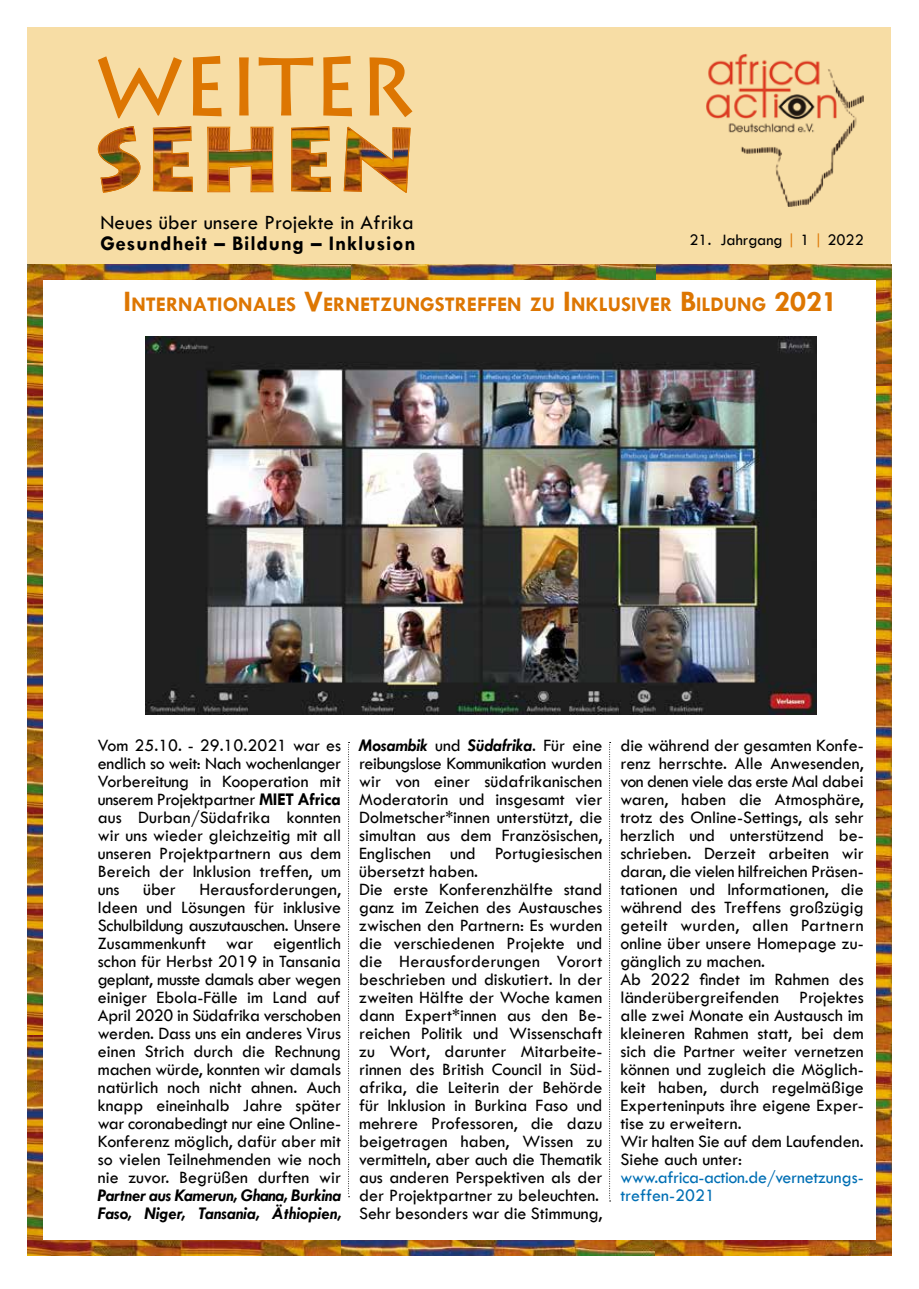
<style>
.page{position:relative;width:919px;height:1289px;background:#fff}
.page>*{position:absolute;margin:0;border:0;box-sizing:border-box;transform-origin:0 0}
.t1{font:700 21px "Tw Cen";color:#dd7602}
.t2{font:21px "Tw Cen";letter-spacing:.01em;color:#000}
.t3{font:700 21px "Tw Cen";letter-spacing:.04em;color:#000}
.t4{font:18px/18px "Tw Cen";color:#000;text-align:justify}
.t5{font:italic 700 18px/18px "Tw Cen";letter-spacing:-.005em;color:#000}
.t6{font:18px/18px "Tw Cen";letter-spacing:-.02em;color:#006fb4}
.t7{font:16.5px "Tw Cen";color:#000}
.s1{color:#dd7602}
.s2{font-size:30px}
.s3{font-weight:700}
.s4{font-weight:700;font-style:italic}
</style>
<div class="page">
<div style="left:28px;top:28px;width:863px;height:237px;background:#f7dda5"></div>
<img style="left:28px;top:363px;width:15px;height:31px">
<img style="left:28px;top:394px;width:15px;height:209px">
<img style="left:28px;top:603px;width:15px;height:209px">
<img style="left:28px;top:812px;width:15px;height:223px">
<img style="left:28px;top:1035px;width:15px;height:205px">
<img style="left:28px;top:1240px;width:848px;height:15px">
<img style="left:876px;top:1093px;width:15px;height:162px">
<img style="left:876px;top:877px;width:15px;height:216px">
<img style="left:876px;top:661px;width:15px;height:216px">
<img style="left:876px;top:606px;width:15px;height:55px">
<img style="left:876px;top:364px;width:15px;height:22px">
<img style="left:43px;top:265px;width:613px;height:15px">
<img style="left:28px;top:265px;width:15px;height:98px">
<img style="left:876px;top:386px;width:15px;height:220px">
<img style="left:656px;top:265px;width:220px;height:15px">
<img style="left:876px;top:265px;width:15px;height:99px">
<img style="left:706px;top:54px;width:157px;height:153px">
<svg style="left:98px;top:55px;width:315px;height:58px"></svg>
<svg style="left:97px;top:73px;width:314px;height:196px"></svg>
<svg style="left:348px;top:742px;width:1px;height:455px"></svg>
<svg style="left:609px;top:742px;width:1px;height:459px"></svg>
<img style="left:145px;top:337px;width:671px;height:377px">
<p class="t2" style="left:100px;top:209px;width:315px">Neues über unsere Projekte in Afrika</p>
<p class="t3" style="left:100px;top:230px;width:317px">Gesundheit – Bildung – Inklusion</p>
<p class="t7" style="left:689px;top:230px;width:176px">21. Jahrgang <span class="s1">|</span> 1 <span class="s1">|</span> 2022</p>
<p class="t1" style="left:124px;top:292px;width:715px"><span class="s2">I</span> NTERNATIONALES <span class="s2">V</span>ERNETZUNGSTREFFEN ZU <span class="s2">I</span> NKLUSIVER <span class="s2">B</span>ILDUNG <span class="s2">2021</span></p>
<p class="t4" style="left:98px;top:736px;width:245px">Vom 25.10. - 29.10.2021 war es endlich so weit: Nach wochenlanger Vorbereitung in Kooperation mit unserem Projektpartner <span class="s3">MIET Africa </span>aus Durban/Südafrika konnten wir uns wieder gleichzeitig mit all unseren Projektpartnern aus dem Bereich der Inklusion treffen, um uns</p>
<p class="t4" style="left:98px;top:880px;width:245px;text-indent:102px">Herausforderungen, Ideen und Lösungen für inklusive Schulbildung auszutauschen. Unsere Zusammenkunft war eigentlich schon für Herbst 2019 in Tansania geplant, musste damals aber wegen einiger Ebola-Fälle im Land auf April 2020 in Südafrika verschoben werden. Dass uns ein anderes Virus einen Strich durch die Rechnung machen würde, konnten wir damals natürlich noch nicht ahnen. Auch knapp eineinhalb Jahre später war coronabedingt nur eine Online-Konferenz möglich, dafür aber mit so vielen Teilnehmenden wie noch nie zuvor. Begrüßen durften wir</p>
<p class="t5" style="left:98px;top:1186px;width:245px">Partner aus Kamerun, Ghana, Burkina<br>Faso, Niger, Tansania, Äthiopien,</p>
<p class="t4" style="left:143px;top:880px;width:34px">über</p>
<p class="t4" style="left:359px;top:736px;width:245px;text-align:left"><span class="s4">Mosambik</span> und <span class="s4">Südafrika</span>. Für eine reibungslose Kommunikation wurden wir von einer südafrikanischen<br>Moderatorin und insgesamt vier<br>Dolmetscher*innen unterstützt, die simultan aus dem Französischen,<br>Englischen und Portugiesischen übersetzt haben.<br>Die erste Konferenzhälfte stand ganz im Zeichen des Austausches zwischen den Partnern: Es wurden die verschiedenen Projekte und die Herausforderungen Vorort beschrieben und diskutiert. In der zweiten Hälfte der Woche kamen dann Expert*innen aus den Be&shy;reichen Politik und Wissenschaft zu Wort, darunter Mitarbeite&shy;rinnen des British Council in Süd&shy;afrika, die Leiterin der Behörde für Inklusion in Burkina Faso und mehrere Professoren, die dazu beigetragen haben, Wissen zu vermitteln, aber auch die Thematik aus anderen Perspektiven als der der Projektpartner zu beleuchten.<br>Sehr besonders war die Stimmung,</p>
<p class="t4" style="left:620px;top:736px;width:245px;text-align:left">die während der gesamten Konfe&shy;renz herrschte. Alle Anwesenden, von denen viele das erste Mal dabei waren, haben die Atmosphäre, trotz des Online-Settings, als sehr herzlich und unterstützend be&shy;schrieben. Derzeit arbeiten wir daran, die vielen hilfreichen Präsen&shy;tationen und Informationen, die während des Treffens großzügig geteilt wurden, allen Partnern online über unsere Homepage zu&shy;gänglich zu machen.<br>Ab 2022 findet im Rahmen des länderübergreifenden Projektes alle zwei Monate ein Austausch im kleineren Rahmen statt, bei dem sich die Partner weiter vernetzen können und zugleich die Möglich&shy;keit haben, durch regelmäßige<br>Experteninputs ihre eigene Exper&shy;tise zu erweitern.<br>Wir halten Sie auf dem Laufenden.<br>Siehe auch unter:</p>
<p class="t6" style="left:620px;top:1168px;width:245px">www.africa-action.de/vernetzungs&shy;treffen-2021</p>
</div>
